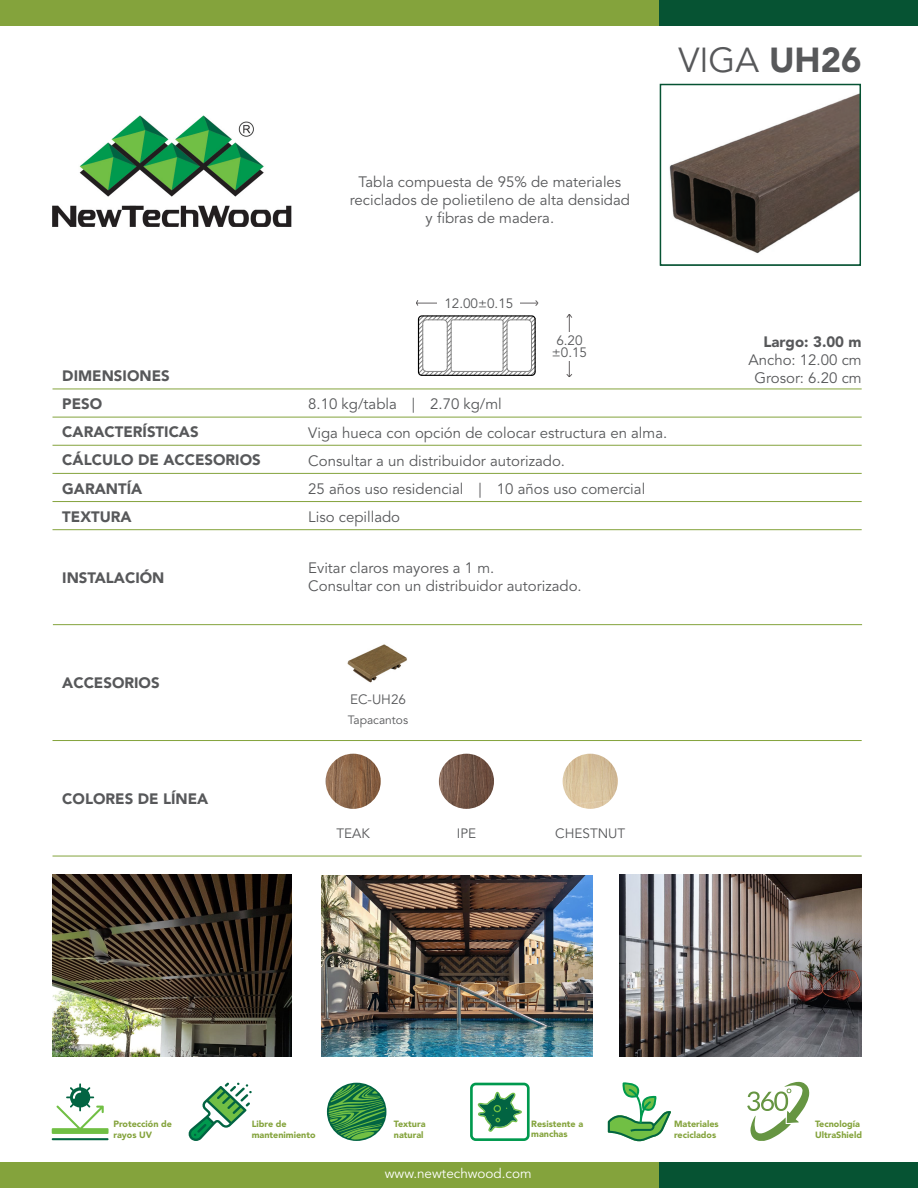
<style>
.page{position:relative;width:918px;height:1188px;background:#fff}
.page>*{position:absolute;margin:0;border:0;box-sizing:border-box;transform-origin:0 0}
.Textos{font:34.5px "Avenir LT Std";color:#57585a}
.Texto_Descripcion{font:15px/18px "Avenir LT Std";color:#57585a;text-align:center}
.Textos-2{font:900 15px/28.2px "Avenir LT Std";color:#57585a}
.Textos-3{font:15px "Avenir LT Std";color:#57585a}
.Texto_N_B{font:13.5px "Avenir LT Std";color:#57585a}
.t1{font:13.5px "Avenir LT Std";color:#fff}
.Textos-4{font:13.5px "Avenir LT Std";color:#57585a}
.Info_Clips{font:12px "Avenir LT Std";color:#57585a}
.t2{font:900 9px/10.8px "Avenir LT Std";color:#84a33c}
.s1{font-weight:900}
</style>
<div class="page">
<img style="left:52px;top:115px;width:240px;height:112px">
<hr style="left:52px;top:1138px;width:57px;height:2px;background:#026442">
<svg style="left:52px;top:1083px;width:57px;height:51px"></svg>
<svg style="left:188px;top:1083px;width:64px;height:58px"></svg>
<svg style="left:328px;top:1084px;width:57px;height:57px"></svg>
<div style="left:470px;top:1083px;width:60px;height:58px;border:3px solid #00994e;border-radius:4px"></div>
<svg style="left:478px;top:1092px;width:44px;height:40px"></svg>
<svg style="left:608px;top:1082px;width:63px;height:59px"></svg>
<svg style="left:747px;top:1082px;width:62px;height:59px"></svg>
<img style="left:669px;top:94px;width:189px;height:160px">
<div style="left:0;top:1162px;width:918px;height:26px;background:#84a33c"></div>
<hr style="left:53px;top:389px;width:809px;height:1px;background:#84a33c">
<hr style="left:53px;top:417px;width:809px;height:1px;background:#84a33c">
<hr style="left:53px;top:445px;width:809px;height:1px;background:#84a33c">
<hr style="left:53px;top:473px;width:809px;height:1px;background:#84a33c">
<hr style="left:53px;top:501px;width:809px;height:1px;background:#84a33c">
<hr style="left:53px;top:529px;width:809px;height:1px;background:#84a33c">
<hr style="left:53px;top:624px;width:809px;height:1px;background:#84a33c">
<hr style="left:53px;top:740px;width:809px;height:1px;background:#84a33c">
<hr style="left:53px;top:856px;width:809px;height:1px;background:#84a33c">
<div style="left:0;top:0;width:660px;height:26px;background:#84a33c"></div>
<div style="left:660px;top:0;width:258px;height:26px;background:#065333"></div>
<div style="left:660px;top:1162px;width:258px;height:26px;background:#065333"></div>
<div style="left:660px;top:84px;width:201px;height:182px;border:2px solid #065333"></div>
<img style="left:321px;top:875px;width:271px;height:182px">
<img style="left:53px;top:875px;width:239px;height:182px">
<hr style="left:569px;top:314px;width:1px;height:63px;background:#231f20">
<hr style="left:416px;top:303px;width:121px;height:1px;background:#231f20">
<svg style="left:566px;top:314px;width:7px;height:5px"></svg>
<svg style="left:566px;top:373px;width:7px;height:4px"></svg>
<div style="left:437px;top:298px;width:82px;height:9px;background:#fff"></div>
<div style="left:566px;top:332px;width:9px;height:28px;background:#fff"></div>
<svg style="left:416px;top:300px;width:3px;height:6px"></svg>
<svg style="left:535px;top:300px;width:4px;height:6px"></svg>
<svg style="left:418px;top:316px;width:116px;height:60px"></svg>
<div style="left:451px;top:320px;width:52px;height:52px;border:1px solid #848484;border-radius:2px"></div>
<div style="left:507px;top:320px;width:25px;height:52px;border:1px solid #848484;border-radius:4px"></div>
<div style="left:423px;top:320px;width:24px;height:52px;border:1px solid #848484;border-radius:4px"></div>
<div style="left:418px;top:315px;width:118px;height:61px;border:1px solid #000;border-radius:3px"></div>
<img style="left:620px;top:875px;width:242px;height:182px">
<img style="left:563px;top:754px;width:55px;height:55px;border-radius:28px">
<img style="left:439px;top:754px;width:55px;height:55px;border-radius:28px">
<img style="left:326px;top:754px;width:55px;height:55px;border-radius:28px">
<img style="left:347px;top:644px;width:60px;height:39px">
<p class="Textos-2" style="left:62px;top:361px;width:109px">DIMENSIONES</p>
<p class="Textos-2" style="left:62px;top:389px;width:41px">PESO</p>
<p class="Textos-2" style="left:62px;top:418px;width:200px">CARACTERÍSTICAS<br>CÁLCULO DE ACCESORIOS<br>GARANTÍA<br>TEXTURA</p>
<p class="Textos-2" style="left:62px;top:564px;width:104px">INSTALACIÓN</p>
<p class="Textos-2" style="left:62px;top:669px;width:99px">ACCESORIOS</p>
<p class="Textos-2" style="left:62px;top:784px;width:148px">COLORES DE LÍNEA</p>
<p class="Textos" style="left:678px;top:40px;width:185px">VIGA <span class="s1">UH26</span></p>
<p class="Texto_Descripcion" style="left:350px;top:173px;width:282px">Tabla compuesta de 95% de materiales reciclados de polietileno de alta densidad y fibras de madera.</p>
<p class="Texto_N_B" style="left:444px;top:295px;width:71px">12.00±0.15</p>
<p class="Texto_N_B" style="left:556px;top:333px;width:28px">6.20</p>
<p class="Textos-4" style="left:552px;top:345px;width:37px">±0.15</p>
<p class="Texto_Descripcion" style="left:308px;top:395px;width:195px">8.10 kg/tabla | 2.70 kg/ml</p>
<p class="Texto_Descripcion" style="left:308px;top:424px;width:361px">Viga hueca con opción de colocar estructura en alma.</p>
<p class="Texto_Descripcion" style="left:308px;top:452px;width:258px">Consultar a un distribuidor autorizado.</p>
<p class="Texto_Descripcion" style="left:308px;top:480px;width:339px">25 años uso residencial | 10 años uso comercial</p>
<p class="Texto_Descripcion" style="left:308px;top:508px;width:93px">Liso cepillado</p>
<p class="Texto_Descripcion" style="left:308px;top:560px;width:188px">Evitar claros mayores a 1 m.</p>
<p class="Texto_Descripcion" style="left:308px;top:578px;width:275px">Consultar con un distribuidor autorizado.</p>
<p class="Texto_N_B" style="left:350px;top:691px;width:58px">EC-UH26</p>
<p class="Info_Clips" style="left:348px;top:713px;width:62px">Tapacantos</p>
<p class="Texto_N_B" style="left:336px;top:825px;width:35px">TEAK</p>
<p class="Texto_N_B" style="left:457px;top:825px;width:21px">IPE</p>
<p class="Texto_N_B" style="left:555px;top:825px;width:72px">CHESTNUT</p>
<p class="Textos-2" style="left:763px;top:328px;width:100px">Largo: 3.00 m</p>
<p class="Textos-3" style="left:749px;top:351px;width:115px">Ancho: 12.00 cm</p>
<p class="Textos-3" style="left:754px;top:369px;width:109px">Grosor: 6.20 cm</p>
<p class="t2" style="left:113px;top:1119px;width:60px">Protección de rayos UV</p>
<p class="t2" style="left:252px;top:1119px;width:65px">Libre de mantenimiento</p>
<p class="t2" style="left:394px;top:1119px;width:33px">Textura natural</p>
<p class="t2" style="left:531px;top:1118px;width:53px">Resistente a manchas</p>
<p class="t2" style="left:674px;top:1119px;width:46px">Materiales reciclados</p>
<p class="t2" style="left:815px;top:1119px;width:49px">Tecnología<br>UltraShield</p>
<p class="t1" style="left:385px;top:1166px;width:148px">www.newtechwood.com</p>
</div>
